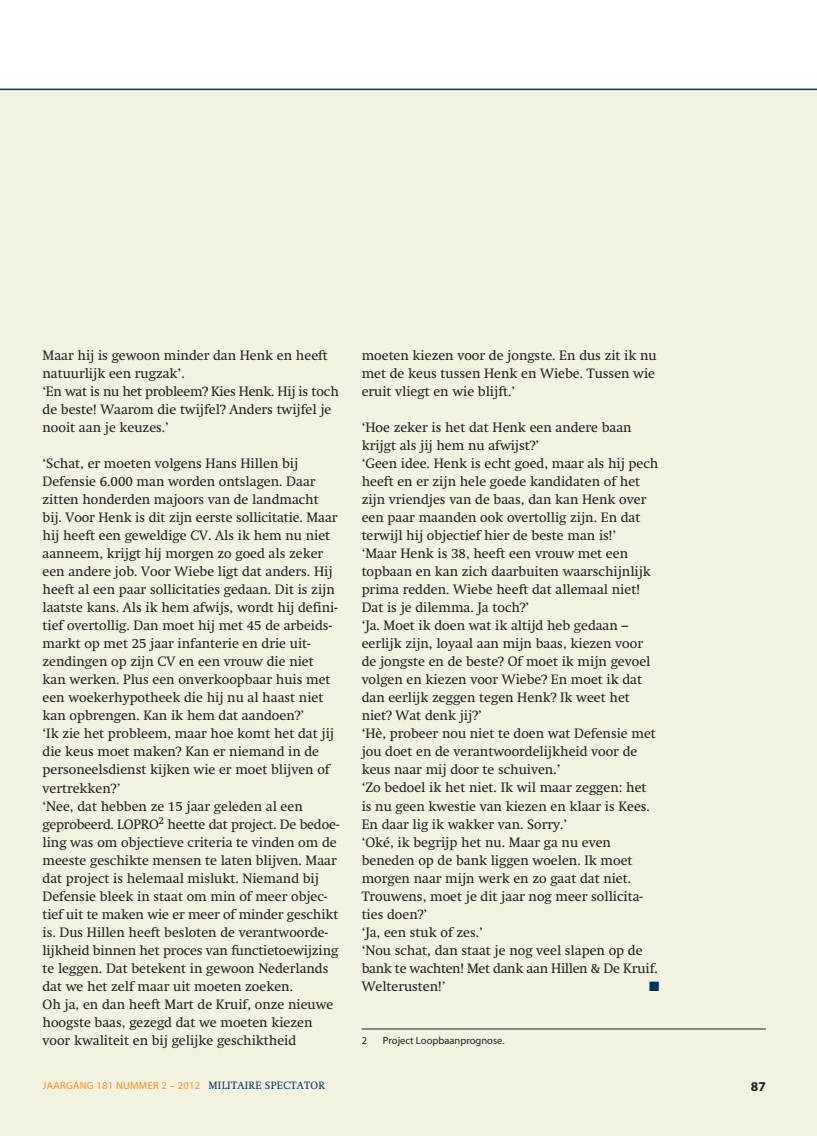
<style>
.page{position:relative;width:817px;height:1136px;background:#fff}
.page>*{position:absolute;margin:0;border:0;box-sizing:border-box;transform-origin:0 0}
.t1{font:13.5px/18px "Swift";color:#231f20}
.t2{font:700 13.5px "Myriad Pro";color:#231f20}
.t3{font:13.5px "Zapf Dingbats";color:#003562}
.t4{font:10.5px "Myriad Pro";letter-spacing:.025em;color:#f68f1e}
.t5{font:10.5px "Myriad Pro";color:#231f20}
.s1{font-family:"Swift";color:#003562}
</style>
<div class="page">
<div style="left:0;top:89px;width:816px;height:1046px;background:#f3f1e0"></div>
<hr style="left:0;top:89px;width:816px;height:1px;background:#003562">
<hr style="left:361px;top:1028px;width:404px;height:1px;background:#231f20">
<p class="t1" style="left:43px;top:348px;width:298px">Maar hij is gewoon minder dan Henk en heeft natuurlijk een rugzak’.<br>‘En wat is nu het probleem? Kies Henk. Hij is toch de beste! Waarom die twijfel? Anders twijfel je nooit aan je keuzes.’</p>
<p class="t1" style="left:43px;top:456px;width:298px">‘Schat, er moeten volgens Hans Hillen bij Defensie 6.000 man worden ontslagen. Daar zitten honderden majoors van de landmacht bij. Voor Henk is dit zijn eerste sollicitatie. Maar hij heeft een geweldige CV. Als ik hem nu niet aanneem, krijgt hij morgen zo goed als zeker een andere job. Voor Wiebe ligt dat anders. Hij heeft al een paar sollicitaties gedaan. Dit is zijn laatste kans. Als ik hem afwijs, wordt hij defini&shy;tief overtollig. Dan moet hij met 45 de arbeids&shy;markt op met 25 jaar infanterie en drie uit&shy;zendingen op zijn CV en een vrouw die niet kan werken. Plus een onverkoopbaar huis met een woekerhypotheek die hij nu al haast niet kan opbrengen. Kan ik hem dat aandoen?’<br>‘Ik zie het probleem, maar hoe komt het dat jij die keus moet maken? Kan er niemand in de personeelsdienst kijken wie er moet blijven of vertrekken?’<br>‘Nee, dat hebben ze 15 jaar geleden al een geprobeerd. LOPRO<sup>2</sup> heette dat project. De bedoe&shy;ling was om objectieve criteria te vinden om de meeste geschikte mensen te laten blijven. Maar dat project is helemaal mislukt. Niemand bij Defensie bleek in staat om min of meer objec&shy;tief uit te maken wie er meer of minder geschikt is. Dus Hillen heeft besloten de verantwoorde&shy;lijkheid binnen het proces van functietoewijzing te leggen. Dat betekent in gewoon Nederlands dat we het zelf maar uit moeten zoeken.<br>Oh ja, en dan heeft Mart de Kruif, onze nieuwe hoogste baas, gezegd dat we moeten kiezen voor kwaliteit en bij gelijke geschiktheid</p>
<p class="t1" style="left:361px;top:348px;width:296px;text-align:justify">moeten kiezen voor de jongste. En dus zit ik nu met de keus tussen Henk en Wiebe. Tussen wie eruit vliegt en wie blijft.’</p>
<p class="t1" style="left:361px;top:420px;width:298px">‘Hoe zeker is het dat Henk een andere baan krijgt als jij hem nu afwijst?’<br>‘Geen idee. Henk is echt goed, maar als hij pech heeft en er zijn hele goede kandidaten of het zijn vriendjes van de baas, dan kan Henk over een paar maanden ook overtollig zijn. En dat terwijl hij objectief hier de beste man is!’<br>‘Maar Henk is 38, heeft een vrouw met een topbaan en kan zich daarbuiten waarschijnlijk prima redden. Wiebe heeft dat allemaal niet!<br>Dat is je dilemma. Ja toch?’<br>‘Ja. Moet ik doen wat ik altijd heb gedaan – eerlijk zijn, loyaal aan mijn baas, kiezen voor de jongste en de beste? Of moet ik mijn gevoel volgen en kiezen voor Wiebe? En moet ik dat dan eerlijk zeggen tegen Henk? Ik weet het niet? Wat denk jij?’<br>‘Hè, probeer nou niet te doen wat Defensie met jou doet en de verantwoordelijkheid voor de keus naar mij door te schuiven.’<br>‘Zo bedoel ik het niet. Ik wil maar zeggen: het is nu geen kwestie van kiezen en klaar is Kees.<br>En daar lig ik wakker van. Sorry.’<br>‘Oké, ik begrijp het nu. Maar ga nu even beneden op de bank liggen woelen. Ik moet morgen naar mijn werk en zo gaat dat niet.<br>Trouwens, moet je dit jaar nog meer sollicita&shy;ties doen?’<br>‘Ja, een stuk of zes.’<br>‘Nou schat, dan staat je nog veel slapen op de bank te wachten! Met dank aan Hillen &amp; De Kruif.<br>Welterusten!’</p>
<p class="t3" style="left:649px;top:977px;width:12px">■</p>
<p class="t5" style="left:361px;top:1036px;width:7px">2</p>
<p class="t5" style="left:383px;top:1036px;width:123px">Project Loopbaanprognose.</p>
<p class="t4" style="left:43px;top:1080px;width:284px">JAARGANG 181 NUMMER 2 – 2012 <span class="s1">MILITAIRE SPECTATOR</span></p>
<p class="t2" style="left:750px;top:1081px;width:16px">87</p>
</div>
